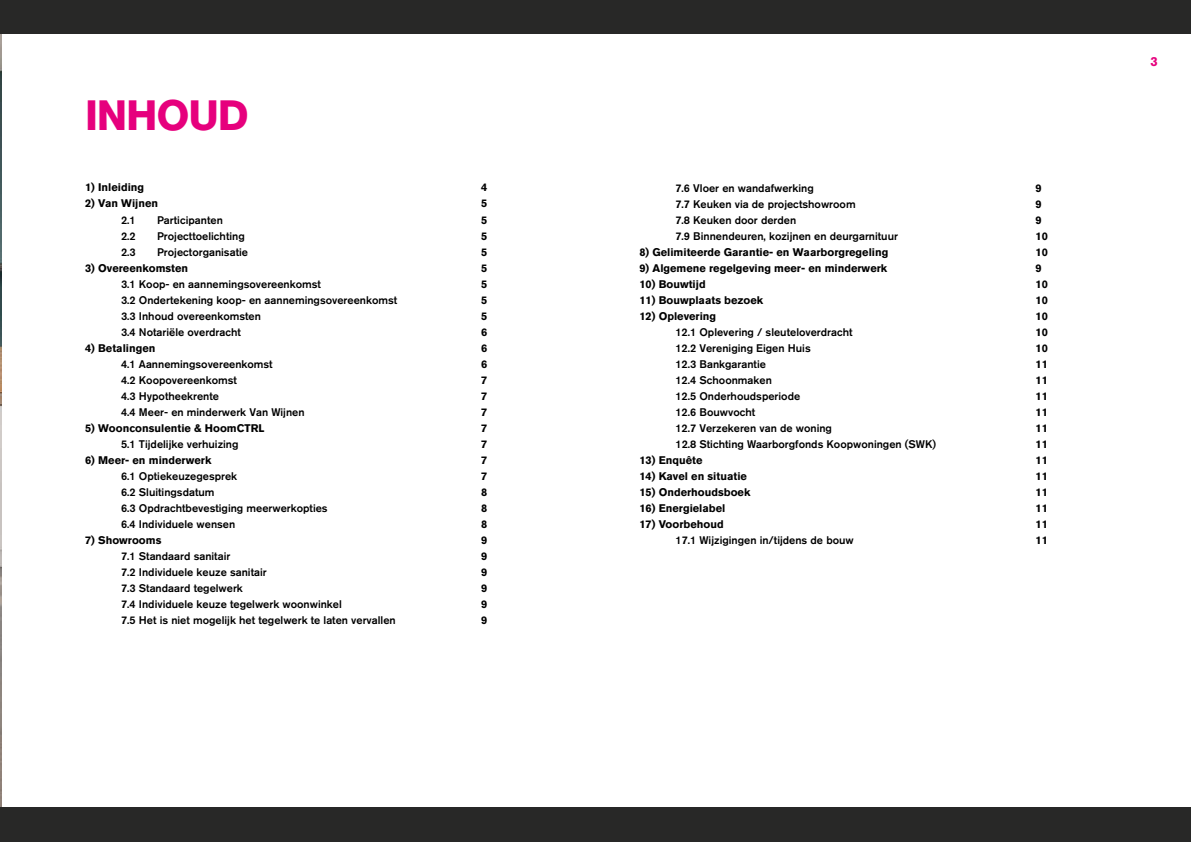
<style>
.page{position:relative;width:1191px;height:842px;background:#fff}
.page>*{position:absolute;margin:0;border:0;box-sizing:border-box;transform-origin:0 0}
.t1{font:700 42px "Akzidenz Grotesk BQ";letter-spacing:-.03em;color:#e6007d}
.t2{font:700 13px "Akzidenz Grotesk BQ";color:#e6007d}
.t3{font:500 11px "Akzidenz Grotesk BQ";color:#000}
.t4{font:700 11px "Akzidenz Grotesk BQ";color:#000}
</style>
<div class="page">
<img style="left:0;top:33px;width:1px;height:775px">
<div style="left:0;top:0;width:1191px;height:33px;background:#282827"></div>
<div style="left:0;top:808px;width:1191px;height:34px;background:#282827"></div>
<h1 class="t1" style="left:85px;top:91px;width:165px">INHOUD</h1>
<p class="t4" style="left:85px;top:181px;width:61px">1) Inleiding</p>
<p class="t4" style="left:481px;top:181px;width:8px">4</p>
<p class="t4" style="left:85px;top:197px;width:75px">2) Van Wijnen</p>
<p class="t4" style="left:481px;top:197px;width:8px">5</p>
<p class="t3" style="left:121px;top:213px;width:16px">2.1</p>
<p class="t3" style="left:157px;top:213px;width:67px">Participanten</p>
<p class="t4" style="left:481px;top:213px;width:8px">5</p>
<p class="t3" style="left:121px;top:229px;width:16px">2.2</p>
<p class="t3" style="left:157px;top:229px;width:89px">Projecttoelichting</p>
<p class="t4" style="left:481px;top:229px;width:8px">5</p>
<p class="t3" style="left:121px;top:245px;width:16px">2.3</p>
<p class="t3" style="left:157px;top:245px;width:92px">Projectorganisatie</p>
<p class="t4" style="left:481px;top:245px;width:8px">5</p>
<p class="t4" style="left:85px;top:261px;width:105px">3) Overeenkomsten</p>
<p class="t4" style="left:481px;top:261px;width:8px">5</p>
<p class="t3" style="left:121px;top:277px;width:201px">3.1 Koop- en aannemingsovereenkomst</p>
<p class="t4" style="left:481px;top:277px;width:8px">5</p>
<p class="t3" style="left:121px;top:293px;width:278px">3.2 Ondertekening koop- en aannemingsovereenkomst</p>
<p class="t4" style="left:481px;top:293px;width:8px">5</p>
<p class="t3" style="left:121px;top:309px;width:141px">3.3 Inhoud overeenkomsten</p>
<p class="t4" style="left:481px;top:309px;width:8px">5</p>
<p class="t3" style="left:121px;top:325px;width:121px">3.4 Notariële overdracht</p>
<p class="t4" style="left:481px;top:325px;width:8px">6</p>
<p class="t4" style="left:85px;top:341px;width:72px">4) Betalingen</p>
<p class="t4" style="left:481px;top:341px;width:8px">6</p>
<p class="t3" style="left:121px;top:357px;width:153px">4.1 Aannemingsovereenkomst</p>
<p class="t4" style="left:481px;top:357px;width:8px">6</p>
<p class="t3" style="left:121px;top:373px;width:117px">4.2 Koopovereenkomst</p>
<p class="t4" style="left:481px;top:373px;width:8px">7</p>
<p class="t3" style="left:121px;top:389px;width:99px">4.3 Hypotheekrente</p>
<p class="t4" style="left:481px;top:389px;width:8px">7</p>
<p class="t3" style="left:121px;top:405px;width:185px">4.4 Meer- en minderwerk Van Wijnen</p>
<p class="t4" style="left:481px;top:405px;width:8px">7</p>
<p class="t4" style="left:85px;top:421px;width:181px">5) Woonconsulentie &amp; HoomCTRL</p>
<p class="t4" style="left:481px;top:421px;width:8px">7</p>
<p class="t3" style="left:121px;top:437px;width:119px">5.1 Tijdelijke verhuizing</p>
<p class="t4" style="left:481px;top:437px;width:8px">7</p>
<p class="t4" style="left:85px;top:453px;width:128px">6) Meer- en minderwerk</p>
<p class="t4" style="left:481px;top:453px;width:8px">7</p>
<p class="t3" style="left:121px;top:469px;width:118px">6.1 Optiekeuzegesprek</p>
<p class="t4" style="left:481px;top:469px;width:8px">7</p>
<p class="t3" style="left:121px;top:485px;width:95px">6.2 Sluitingsdatum</p>
<p class="t4" style="left:481px;top:485px;width:8px">8</p>
<p class="t3" style="left:121px;top:501px;width:208px">6.3 Opdrachtbevestiging meerwerkopties</p>
<p class="t4" style="left:481px;top:501px;width:8px">8</p>
<p class="t3" style="left:121px;top:517px;width:116px">6.4 Individuele wensen</p>
<p class="t4" style="left:481px;top:517px;width:8px">8</p>
<p class="t4" style="left:85px;top:533px;width:78px">7) Showrooms</p>
<p class="t4" style="left:481px;top:533px;width:8px">9</p>
<p class="t3" style="left:121px;top:549px;width:111px">7.1 Standaard sanitair</p>
<p class="t4" style="left:481px;top:549px;width:8px">9</p>
<p class="t3" style="left:121px;top:565px;width:147px">7.2 Individuele keuze sanitair</p>
<p class="t4" style="left:481px;top:565px;width:8px">9</p>
<p class="t3" style="left:121px;top:581px;width:123px">7.3 Standaard tegelwerk</p>
<p class="t4" style="left:481px;top:581px;width:8px">9</p>
<p class="t3" style="left:121px;top:597px;width:222px">7.4 Individuele keuze tegelwerk woonwinkel</p>
<p class="t4" style="left:481px;top:597px;width:8px">9</p>
<p class="t3" style="left:121px;top:613px;width:276px">7.5 Het is niet mogelijk het tegelwerk te laten vervallen</p>
<p class="t4" style="left:481px;top:613px;width:8px">9</p>
<p class="t3" style="left:675px;top:181px;width:140px">7.6 Vloer en wandafwerking</p>
<p class="t4" style="left:1035px;top:181px;width:8px">9</p>
<p class="t3" style="left:675px;top:197px;width:182px">7.7 Keuken via de projectshowroom</p>
<p class="t4" style="left:1035px;top:197px;width:8px">9</p>
<p class="t3" style="left:675px;top:213px;width:122px">7.8 Keuken door derden</p>
<p class="t4" style="left:1035px;top:213px;width:8px">9</p>
<p class="t3" style="left:675px;top:229px;width:224px">7.9 Binnendeuren, kozijnen en deurgarnituur</p>
<p class="t4" style="left:1035px;top:229px;width:14px">10</p>
<p class="t4" style="left:639px;top:245px;width:250px">8) Gelimiteerde Garantie- en Waarborgregeling</p>
<p class="t4" style="left:1035px;top:245px;width:14px">10</p>
<p class="t4" style="left:639px;top:261px;width:249px">9) Algemene regelgeving meer- en minderwerk</p>
<p class="t4" style="left:1035px;top:261px;width:8px">9</p>
<p class="t4" style="left:639px;top:277px;width:68px">10) Bouwtijd</p>
<p class="t4" style="left:1035px;top:277px;width:14px">10</p>
<p class="t4" style="left:639px;top:293px;width:125px">11) Bouwplaats bezoek</p>
<p class="t4" style="left:1035px;top:293px;width:14px">10</p>
<p class="t4" style="left:639px;top:309px;width:78px">12) Oplevering</p>
<p class="t4" style="left:1035px;top:309px;width:14px">10</p>
<p class="t3" style="left:675px;top:325px;width:179px">12.1 Oplevering / sleuteloverdracht</p>
<p class="t4" style="left:1035px;top:325px;width:14px">10</p>
<p class="t3" style="left:675px;top:341px;width:137px">12.2 Vereniging Eigen Huis</p>
<p class="t4" style="left:1035px;top:341px;width:14px">10</p>
<p class="t3" style="left:675px;top:357px;width:92px">12.3 Bankgarantie</p>
<p class="t4" style="left:1035px;top:357px;width:14px">11</p>
<p class="t3" style="left:675px;top:373px;width:98px">12.4 Schoonmaken</p>
<p class="t4" style="left:1035px;top:373px;width:14px">11</p>
<p class="t3" style="left:675px;top:389px;width:126px">12.5 Onderhoudsperiode</p>
<p class="t4" style="left:1035px;top:389px;width:14px">11</p>
<p class="t3" style="left:675px;top:405px;width:81px">12.6 Bouwvocht</p>
<p class="t4" style="left:1035px;top:405px;width:14px">11</p>
<p class="t3" style="left:675px;top:421px;width:158px">12.7 Verzekeren van de woning</p>
<p class="t4" style="left:1035px;top:421px;width:14px">11</p>
<p class="t3" style="left:675px;top:437px;width:262px">12.8 Stichting Waarborgfonds Koopwoningen (SWK)</p>
<p class="t4" style="left:1035px;top:437px;width:14px">11</p>
<p class="t4" style="left:639px;top:453px;width:65px">13) Enquête</p>
<p class="t4" style="left:1035px;top:453px;width:14px">11</p>
<p class="t4" style="left:639px;top:469px;width:109px">14) Kavel en situatie</p>
<p class="t4" style="left:1035px;top:469px;width:14px">11</p>
<p class="t4" style="left:639px;top:485px;width:112px">15) Onderhoudsboek</p>
<p class="t4" style="left:1035px;top:485px;width:14px">11</p>
<p class="t4" style="left:639px;top:501px;width:87px">16) Energielabel</p>
<p class="t4" style="left:1035px;top:501px;width:14px">11</p>
<p class="t4" style="left:639px;top:518px;width:86px">17) Voorbehoud</p>
<p class="t4" style="left:1035px;top:518px;width:14px">11</p>
<p class="t3" style="left:675px;top:533px;width:180px">17.1 Wijzigingen in/tijdens de bouw</p>
<p class="t4" style="left:1035px;top:534px;width:14px">11</p>
<p class="t2" style="left:1150px;top:54px;width:9px">3</p>
</div>
